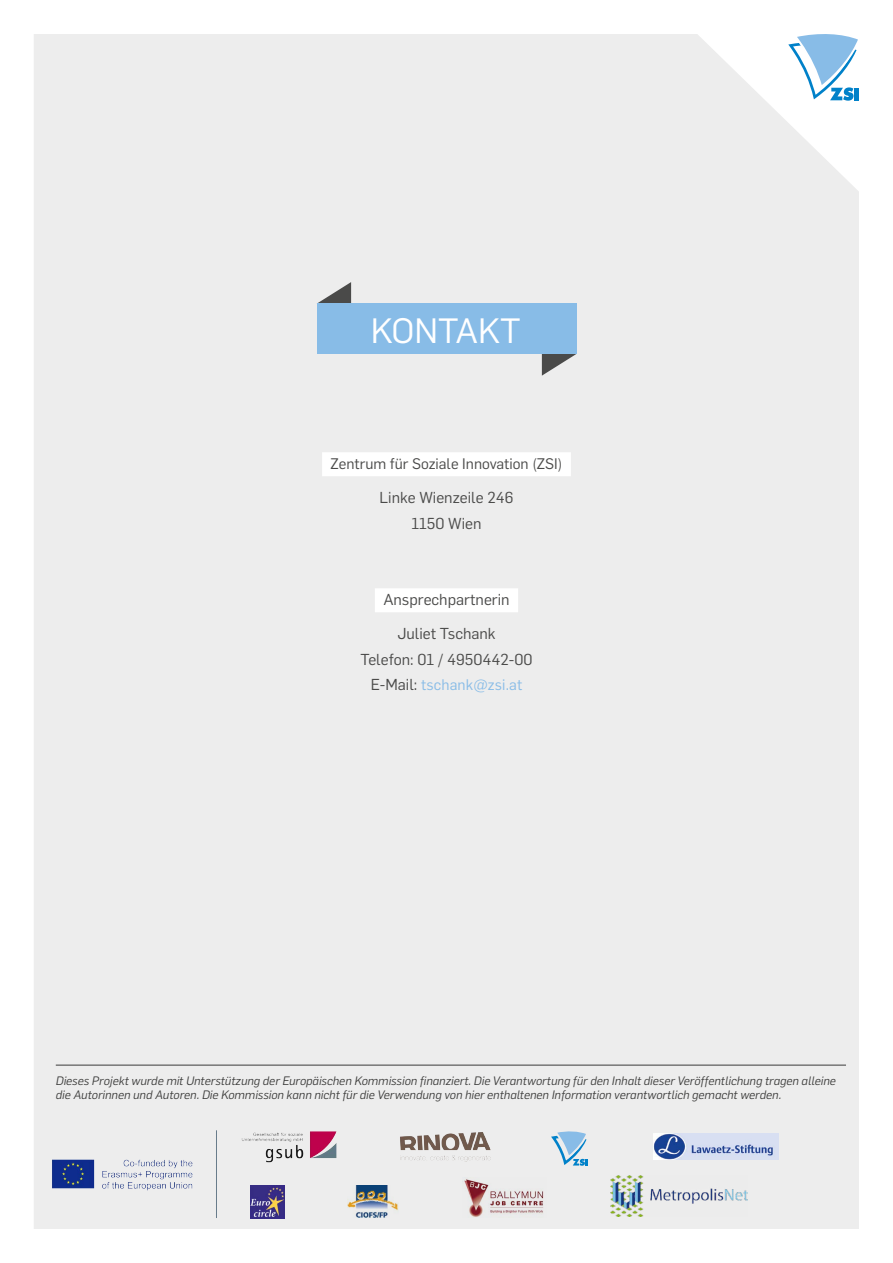
<style>
.page{position:relative;width:893px;height:1263px;background:#fff}
.page>*{position:absolute;margin:0;border:0;box-sizing:border-box;transform-origin:0 0}
.t1{font:34.5px "Flama";color:#fff}
.t2{font:15.6px/25.5px "Flama";color:#4a4a49;text-align:center}
.t3{font:15px "Flama";color:#4a4a49}
.t4{font:15px "Flama";letter-spacing:.01em;color:#88bce7}
.t5{font:italic 12px/14.4px "Flama";color:#3c3c3b}
.s1{font-size:15.6px;color:#4a4a49}
</style>
<div class="page">
<div style="left:34px;top:34px;width:825px;height:1195px;background:#ededed"></div>
<svg style="left:786px;top:34px;width:73px;height:67px"></svg>
<div style="left:854px;top:88px;width:5px;height:12px;background:#0081c9"></div>
<hr style="left:216px;top:1130px;width:1px;height:88px;background:#687c8b">
<img style="left:43px;top:1152px;width:156px;height:44px">
<img style="left:463px;top:1177px;width:84px;height:41px">
<img style="left:348px;top:1185px;width:51px;height:33px">
<img style="left:611px;top:1175px;width:137px;height:42px">
<img style="left:251px;top:1185px;width:33px;height:33px">
<svg style="left:549px;top:1129px;width:41px;height:37px;background:#b0d0e6"></svg>
<img style="left:653px;top:1134px;width:125px;height:25px">
<img style="left:394px;top:1121px;width:102px;height:51px">
<img style="left:237px;top:1124px;width:107px;height:43px">
<hr style="left:56px;top:1065px;width:790px;height:1px;background:#3c3c3b">
<svg style="left:542px;top:354px;width:34px;height:22px"></svg>
<svg style="left:317px;top:282px;width:34px;height:21px"></svg>
<div style="left:317px;top:303px;width:259px;height:51px;background:#88bce7"></div>
<div style="left:322px;top:452px;width:249px;height:24px;background:#fff"></div>
<div style="left:375px;top:588px;width:143px;height:24px;background:#fff"></div>
<h1 class="t1" style="left:371px;top:307px;width:151px">KONTAKT</h1>
<p class="t3" style="left:331px;top:454px;width:233px">Zentrum für Soziale Innovation (ZSI)</p>
<h2 class="t2" style="left:379px;top:484px;width:135px">Linke Wienzeile 246<br>1150 Wien</h2>
<h2 class="t2" style="left:383px;top:582px;width:128px;line-height:34px">Ansprechpartnerin<br>Juliet Tschank</h2>
<h2 class="t2" style="left:360px;top:645px;width:174px">Telefon: 01 / 4950442-00</h2>
<p class="t4" style="left:371px;top:675px;width:153px"><span class="s1">E-Mail:</span> tschank@zsi.at</p>
<p class="t5" style="left:56px;top:1072px;width:782px">Dieses Projekt wurde mit Unterstützung der Europäischen Kommission finanziert. Die Verantwortung für den Inhalt dieser Veröffentlichung tragen alleine die Autorinnen und Autoren. Die Kommission kann nicht für die Verwendung von hier enthaltenen Information verantwortlich gemacht werden.</p>
</div>
